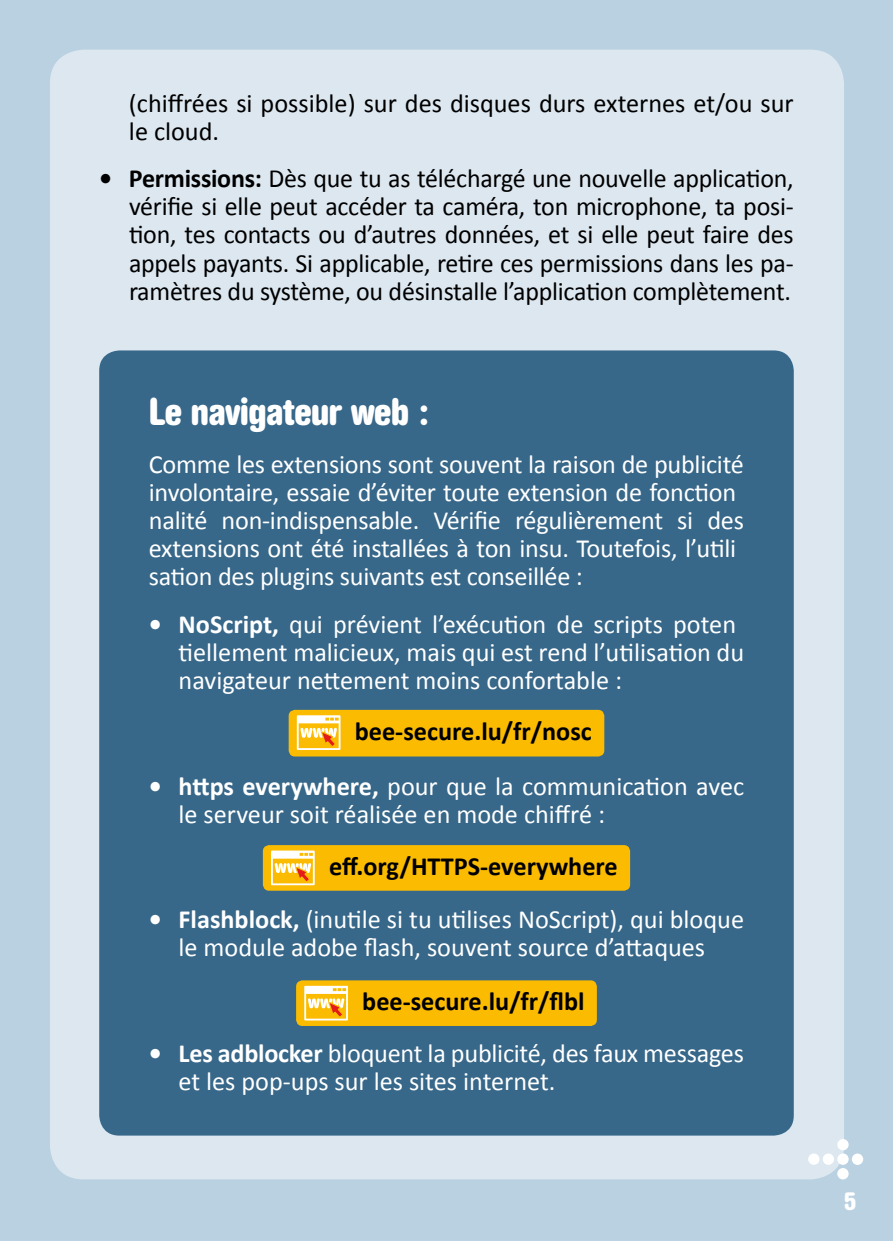
<style>
.page{position:relative;width:893px;height:1241px;background:#fff}
.page>*{position:absolute;margin:0;border:0;box-sizing:border-box;transform-origin:0 0}
.t1{font:700 condensed 38.5px "AG Book Rounded";letter-spacing:-.01em;color:#fff}
.t2{font:26.25px/28px "Calibri";letter-spacing:-.01em;color:#fff}
.t3{font:26.25px/28px "Calibri";letter-spacing:-.01em;color:#000}
.t4{font:700 26.25px "Calibri";color:#000}
.t5{font:700 condensed 25.55px "AG Book Rounded";color:#fff}
.s1{font-weight:700}
</style>
<div class="page">
<div style="left:0;top:0;width:893px;height:1240px;background:#bad1e2"></div>
<div style="left:50px;top:50px;width:794px;height:1129px;background:#dce7f0;border-radius:34px"></div>
<div style="left:99px;top:350px;width:695px;height:785px;background:#376789;border-radius:20px"></div>
<div style="left:296px;top:980px;width:301px;height:45px;background:#fabb00;border-radius:6px"></div>
<div style="left:263px;top:845px;width:367px;height:45px;background:#fabb00;border-radius:6px"></div>
<div style="left:289px;top:709px;width:315px;height:47px;background:#fabb00;border-radius:6px"></div>
<div style="left:808px;top:1153px;width:11px;height:11px;background:#fff;border-radius:50%"></div>
<div style="left:823px;top:1153px;width:11px;height:11px;background:#fff;border-radius:50%"></div>
<div style="left:837px;top:1153px;width:12px;height:11px;background:#fff;border-radius:50%"></div>
<div style="left:852px;top:1153px;width:11px;height:11px;background:#fff;border-radius:50%"></div>
<div style="left:837px;top:1167px;width:12px;height:12px;background:#fff;border-radius:50%"></div>
<div style="left:837px;top:1138px;width:12px;height:12px;background:#fff;border-radius:50%"></div>
<svg style="left:297px;top:715px;width:43px;height:34px"></svg>
<svg style="left:271px;top:850px;width:44px;height:35px"></svg>
<svg style="left:304px;top:985px;width:44px;height:35px"></svg>
<p class="t3" style="left:129px;top:89px;width:666px">(chiffrées si possible) sur des disques durs externes et/ou sur le cloud.</p>
<p class="t3" style="left:129px;top:165px;width:666px;text-align:justify;text-indent:-30px"><span class="s1">• Permissions:</span> Dès que tu as téléchargé une nouvelle application, vérifie si elle peut accéder ta caméra, ton microphone, ta posi&shy;tion, tes contacts ou d’autres données, et si elle peut faire des appels payants. Si applicable, retire ces permissions dans les pa&shy;ramètres du système, ou désinstalle l’application complètement.</p>
<h1 class="t1" style="left:149px;top:389px;width:282px">Le navigateur web :</h1>
<p class="t2" style="left:149px;top:450px;width:597px">Comme les extensions sont souvent la raison de publicité involontaire, essaie d’éviter toute extension de fonction nalité non-indispensable. Vérifie régulièrement si des extensions ont été installées à ton insu. Toutefois, l’utili sation des plugins suivants est conseillée :</p>
<p class="t2" style="left:179px;top:610px;width:567px;text-indent:-30px"><span class="s1">• NoScript,</span> qui prévient l’exécution de scripts poten tiellement malicieux, mais qui est rend l’utilisation du navigateur nettement moins confortable :</p>
<p class="t4" style="left:355px;top:714px;width:238px">bee-secure.lu/fr/nosc</p>
<p class="t2" style="left:179px;top:771px;width:567px;text-indent:-30px"><span class="s1">• https everywhere,</span> pour que la communication avec le serveur soit réalisée en mode chiffré :</p>
<p class="t4" style="left:329px;top:849px;width:290px">eff.org/HTTPS-everywhere</p>
<p class="t2" style="left:149px;top:905px;width:597px;text-align:center"><span class="s1">• Flashblock,</span> (inutile si tu utilises NoScript), qui bloque le module adobe flash, souvent source d’attaques</p>
<p class="t4" style="left:362px;top:984px;width:224px">bee-secure.lu/fr/flbl</p>
<p class="t2" style="left:179px;top:1039px;width:567px;text-indent:-30px"><span class="s1">• Les adblocker</span> bloquent la publicité, des faux messages et les pop-ups sur les sites internet.</p>
<p class="t5" style="left:843px;top:1186px;width:15px">5</p>
</div>
